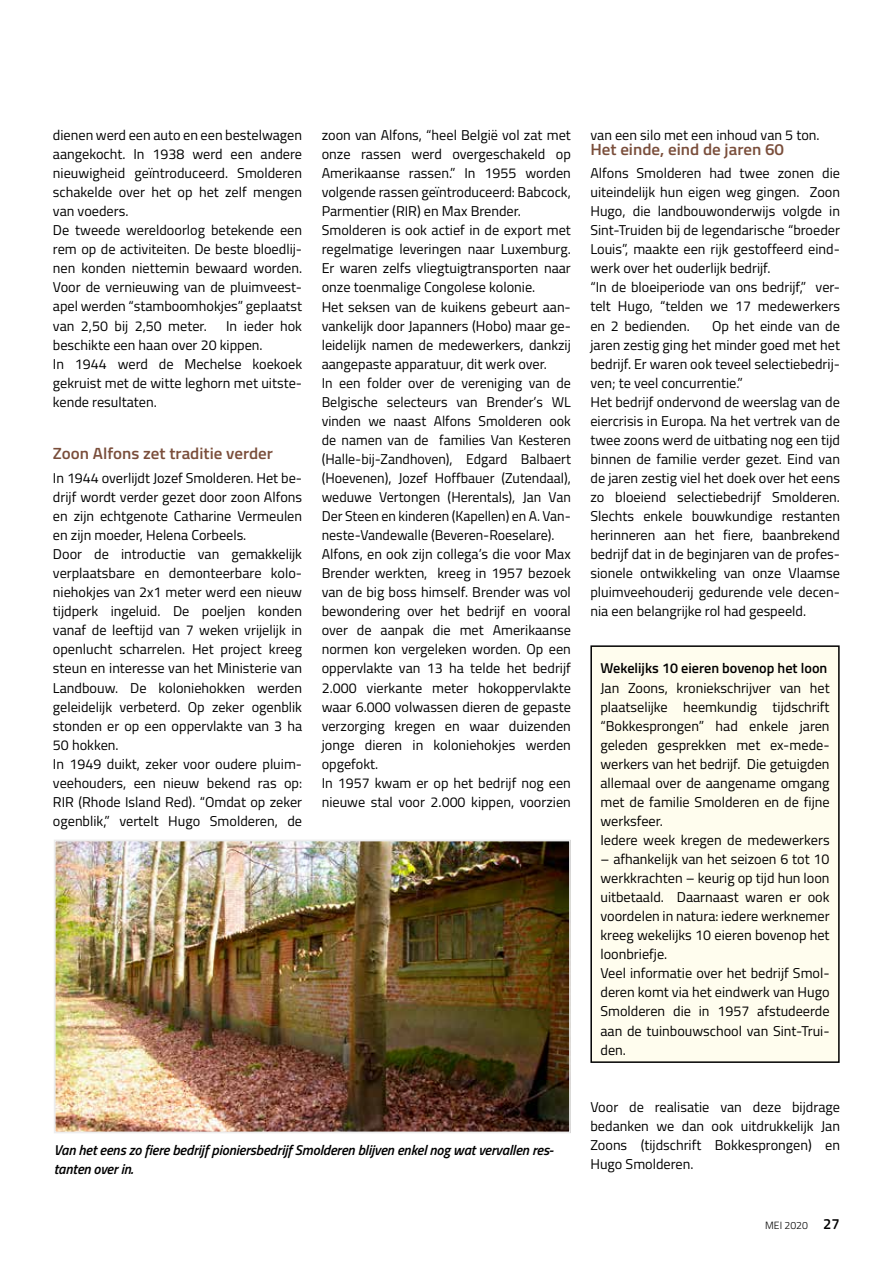
<style>
.page{position:relative;width:893px;height:1263px;background:#fff}
.page>*{position:absolute;margin:0;border:0;box-sizing:border-box;transform-origin:0 0}
.t1{font:600 16.2px "Titillium Web";color:#7a4e3b;scale:1.05 1}
.t2{font:14.25px/19px "Titillium Web";color:#000}
.t3{font:italic 600 14.25px/18.8px "Titillium Web";letter-spacing:-.01em;color:#000}
.t4{font:600 14.25px "Titillium Web";color:#000}
.t5{font:300 10.5px "Titillium Web";color:#000}
.s1{font-weight:600;font-size:14.7px}
</style>
<div class="page">
<img style="left:57px;top:843px;width:511px;height:287px">
<div style="left:54px;top:840px;width:517px;height:293px;border:2px solid #ededed"></div>
<div style="left:591px;top:646px;width:248px;height:416px;background:#fffdee"></div>
<div style="left:590px;top:645px;width:250px;height:418px;border:2px solid #000"></div>
<p class="t2" style="left:53px;top:125px;width:251px">dienen werd een auto en een bestelwagen aangekocht. In 1938 werd een andere nieuwigheid geïntroduceerd. Smolderen schakelde over het op het zelf mengen van voeders.<br>De tweede wereldoorlog betekende een rem op de activiteiten. De beste bloedlij&shy;nen konden niettemin bewaard worden.<br>Voor de vernieuwing van de pluimveest&shy;apel werden “stamboomhokjes” geplaatst van 2,50 bij 2,50 meter.</p>
<p class="t2" style="left:53px;top:315px;width:251px;text-indent:173px">In ieder hok beschikte een haan over 20 kippen.<br>In 1944 werd de Mechelse koekoek gekruist met de witte leghorn met uitste&shy;kende resultaten.</p>
<p class="t1" style="left:53px;top:441px;width:211px">Zoon Alfons zet traditie verder</p>
<p class="t2" style="left:53px;top:468px;width:251px">In 1944 overlijdt Jozef Smolderen. Het be&shy;drijf wordt verder gezet door zoon Alfons en zijn echtgenote Catharine Vermeulen en zijn moeder, Helena Corbeels.<br>Door de introductie van gemakkelijk verplaatsbare en demonteerbare kolo&shy;niehokjes van 2x1 meter werd een nieuw tijdperk ingeluid. De poeljen konden vanaf de leeftijd van 7 weken vrijelijk in openlucht scharrelen. Het project kreeg steun en interesse van het Ministerie van Landbouw. De koloniehokken werden geleidelijk verbeterd. Op zeker ogenblik stonden er op een oppervlakte van 3 ha 50 hokken.<br>In 1949 duikt, zeker voor oudere pluim&shy;veehouders, een nieuw bekend ras op:<br>RIR (Rhode Island Red). “Omdat op zeker ogenblik,” vertelt Hugo Smolderen, de</p>
<p class="t2" style="left:322px;top:125px;width:251px">zoon van Alfons, “heel België vol zat met onze rassen werd overgeschakeld op Amerikaanse rassen.” In 1955 worden volgende rassen geïntroduceerd: Babcock, Parmentier (RIR) en Max Brender.<br>Smolderen is ook actief in de export met regelmatige leveringen naar Luxemburg.<br>Er waren zelfs vliegtuigtransporten naar onze toenmalige Congolese kolonie.<br>Het seksen van de kuikens gebeurt aan&shy;vankelijk door Japanners (Hobo) maar ge&shy;leidelijk namen de medewerkers, dankzij aangepaste apparatuur, dit werk over.<br>In een folder over de vereniging van de Belgische selecteurs van Brender’s WL vinden we naast Alfons Smolderen ook de namen van de families Van Kesteren (Halle-bij-Zandhoven), Edgard Balbaert (Hoevenen), Jozef Hoffbauer (Zutendaal), weduwe Vertongen (Herentals), Jan Van Der Steen en kinderen (Kapellen) en A. Van&shy;neste-Vandewalle (Beveren-Roeselare).<br>Alfons, en ook zijn collega’s die voor Max Brender werkten, kreeg in 1957 bezoek van de big boss himself. Brender was vol bewondering over het bedrijf en vooral over de aanpak die met Amerikaanse normen kon vergeleken worden. Op een oppervlakte van 13 ha telde het bedrijf 2.000 vierkante meter hokoppervlakte waar 6.000 volwassen dieren de gepaste verzorging kregen en waar duizenden jonge dieren in koloniehokjes werden opgefokt.<br>In 1957 kwam er op het bedrijf nog een nieuwe stal voor 2.000 kippen, voorzien</p>
<p class="t3" style="left:54px;top:1140px;width:501px">Van het eens zo fiere bedrijf pioniersbedrijf Smolderen blijven enkel nog wat vervallen res&shy;tanten over in.</p>
<p class="t2" style="left:590px;top:125px;width:231px">van een silo met een inhoud van 5 ton.</p>
<p class="t1" style="left:590px;top:137px;width:186px">Het einde, eind de jaren 60</p>
<p class="t2" style="left:590px;top:163px;width:251px">Alfons Smolderen had twee zonen die uiteindelijk hun eigen weg gingen. Zoon Hugo, die landbouwonderwijs volgde in Sint-Truiden bij de legendarische “broeder Louis”, maakte een rijk gestoffeerd eind&shy;werk over het ouderlijk bedrijf.<br>“In de bloeiperiode van ons bedrijf,” ver&shy;telt Hugo, “telden we 17 medewerkers en 2 bedienden.</p>
<p class="t2" style="left:590px;top:315px;width:251px;text-indent:122px">Op het einde van de jaren zestig ging het minder goed met het bedrijf. Er waren ook teveel selectiebedrij&shy;ven; te veel concurrentie.”<br>Het bedrijf ondervond de weerslag van de eiercrisis in Europa. Na het vertrek van de twee zoons werd de uitbating nog een tijd binnen de familie verder gezet. Eind van de jaren zestig viel het doek over het eens zo bloeiend selectiebedrijf Smolderen.<br>Slechts enkele bouwkundige restanten herinneren aan het fiere, baanbrekend bedrijf dat in de beginjaren van de profes&shy;sionele ontwikkeling van onze Vlaamse pluimveehouderij gedurende vele decen&shy;nia een belangrijke rol had gespeeld.</p>
<p class="t4" style="left:600px;top:658px;width:228px">Wekelijks 10 eieren bovenop het loon</p>
<p class="t2" style="left:600px;top:677px;width:231px">Jan Zoons, kroniekschrijver van het plaatselijke heemkundig tijdschrift “Bokkesprongen” had enkele jaren geleden gesprekken met ex-mede&shy;werkers van het bedrijf. Die getuigden allemaal over de aangename omgang met de familie Smolderen en de fijne werksfeer.<br>Iedere week kregen de medewerkers</p>
<p class="t2" style="left:600px;top:849px;width:231px">– afhankelijk van het seizoen 6 tot 10 werkkrachten – keurig op tijd hun loon uitbetaald. Daarnaast waren er ook voordelen in natura: iedere werknemer kreeg wekelijks 10 eieren bovenop het loonbriefje.<br>Veel informatie over het bedrijf Smol&shy;deren komt via het eindwerk van Hugo<br>Smolderen die in 1957 afstudeerde aan de tuinbouwschool van Sint-Trui&shy;den.</p>
<p class="t2" style="left:590px;top:1096px;width:251px;text-align:justify">Voor de realisatie van deze bijdrage bedanken we dan ook uitdrukkelijk Jan Zoons (tijdschrift Bokkesprongen) en Hugo Smolderen.</p>
<p class="t5" style="left:765px;top:1218px;width:76px">MEI 2020 <span class="s1">27</span></p>
</div>
